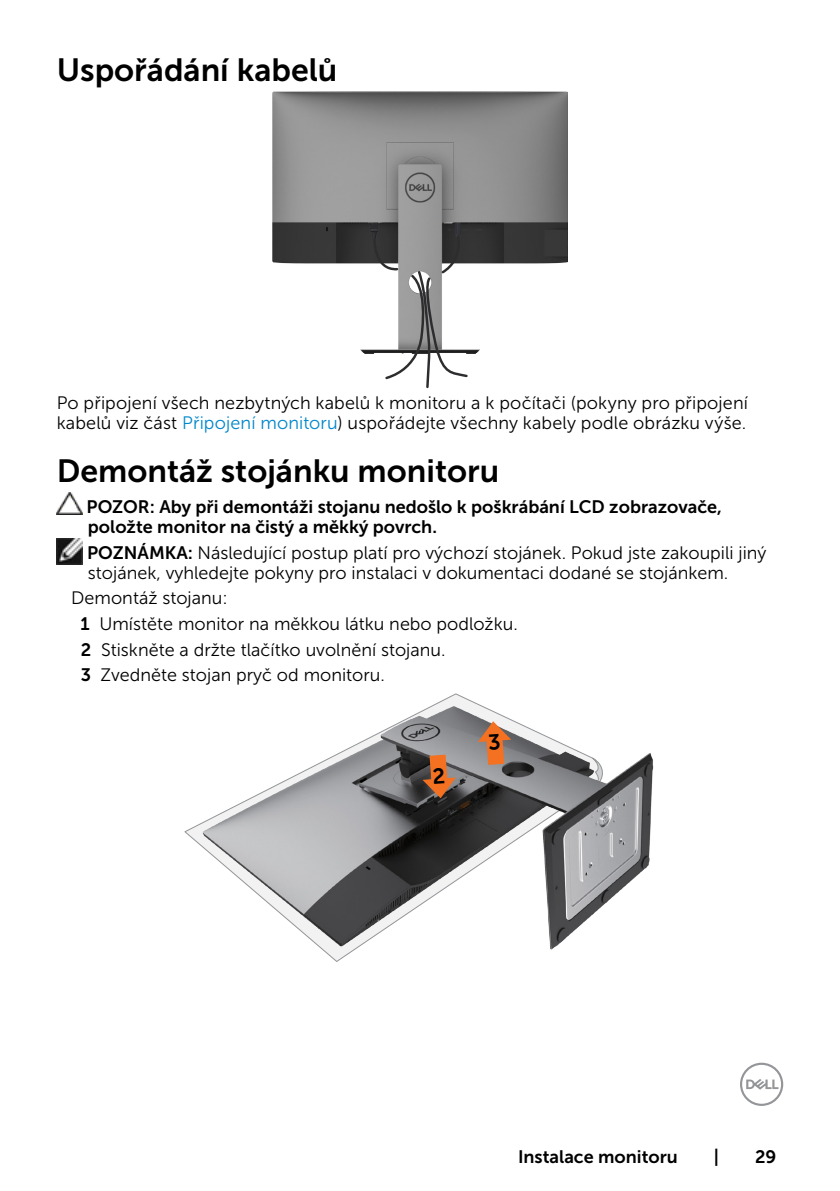
<style>
.page{position:relative;width:840px;height:1191px;background:#fff}
.page>*{position:absolute;margin:0;border:0;box-sizing:border-box;transform-origin:0 0}
.Head2{font:32px "Museo Sans For Dell 700";color:#000}
.Note{font:18px/20px "Museo Sans For Dell 300";color:#000}
.Paragraph{font:18px/20px "Museo Sans For Dell 300";letter-spacing:.01em;color:#000}
.Caution_Warning{font:18px/20px "Museo Sans For Dell 700";color:#000}
.s1{color:#0087cb}
.s2{font-family:"Museo Sans For Dell 700"}
</style>
<div class="page">
<svg style="left:740px;top:1062px;width:42px;height:44px"></svg>
<img style="left:272px;top:91px;width:295px;height:262px">
<svg style="left:372px;top:234px;width:97px;height:154px"></svg>
<img style="left:57px;top:493px;width:25px;height:21px">
<img style="left:57px;top:539px;width:25px;height:25px">
<img style="left:197px;top:701px;width:457px;height:252px">
<svg style="left:422px;top:754px;width:33px;height:44px"></svg>
<svg style="left:477px;top:721px;width:34px;height:44px"></svg>
<p class="Head2" style="left:57px;top:52px;width:282px">Uspořádání kabelů</p>
<p class="Paragraph" style="left:57px;top:392px;width:692px">Po připojení všech nezbytných kabelů k monitoru a k počítači (pokyny pro připojení kabelů viz část <span class="s1">Připojení monitoru</span>) uspořádejte všechny kabely podle obrázku výše.</p>
<p class="Head2" style="left:57px;top:453px;width:444px">Demontáž stojánku monitoru</p>
<p class="Caution_Warning" style="left:87px;top:497px;width:636px">POZOR: Aby při demontáži stojanu nedošlo k poškrábání LCD zobrazovače, položte monitor na čistý a měkký povrch.</p>
<p class="Note" style="left:87px;top:542px;width:680px"><span class="s2">POZNÁMKA:</span> Následující postup platí pro výchozí stojánek. Pokud jste zakoupili jiný stojánek, vyhledejte pokyny pro instalaci v dokumentaci dodané se stojánkem.</p>
<p class="Note" style="left:71px;top:588px;width:158px">Demontáž stojanu:</p>
<p class="Note" style="left:80px;top:614px;width:438px"><span class="s2">1</span> Umístěte monitor na měkkou látku nebo podložku.</p>
<p class="Note" style="left:81px;top:639px;width:366px"><span class="s2">2</span> Stiskněte a držte tlačítko uvolnění stojanu.</p>
<p class="Note" style="left:81px;top:665px;width:305px"><span class="s2">3</span> Zvedněte stojan pryč od monitoru.</p>
<p class="Caution_Warning" style="left:517px;top:1146px;width:161px">Instalace monitoru</p>
<p class="Caution_Warning" style="left:713px;top:1146px;width:7px">|</p>
<p class="Caution_Warning" style="left:754px;top:1146px;width:23px">29</p>
</div>
